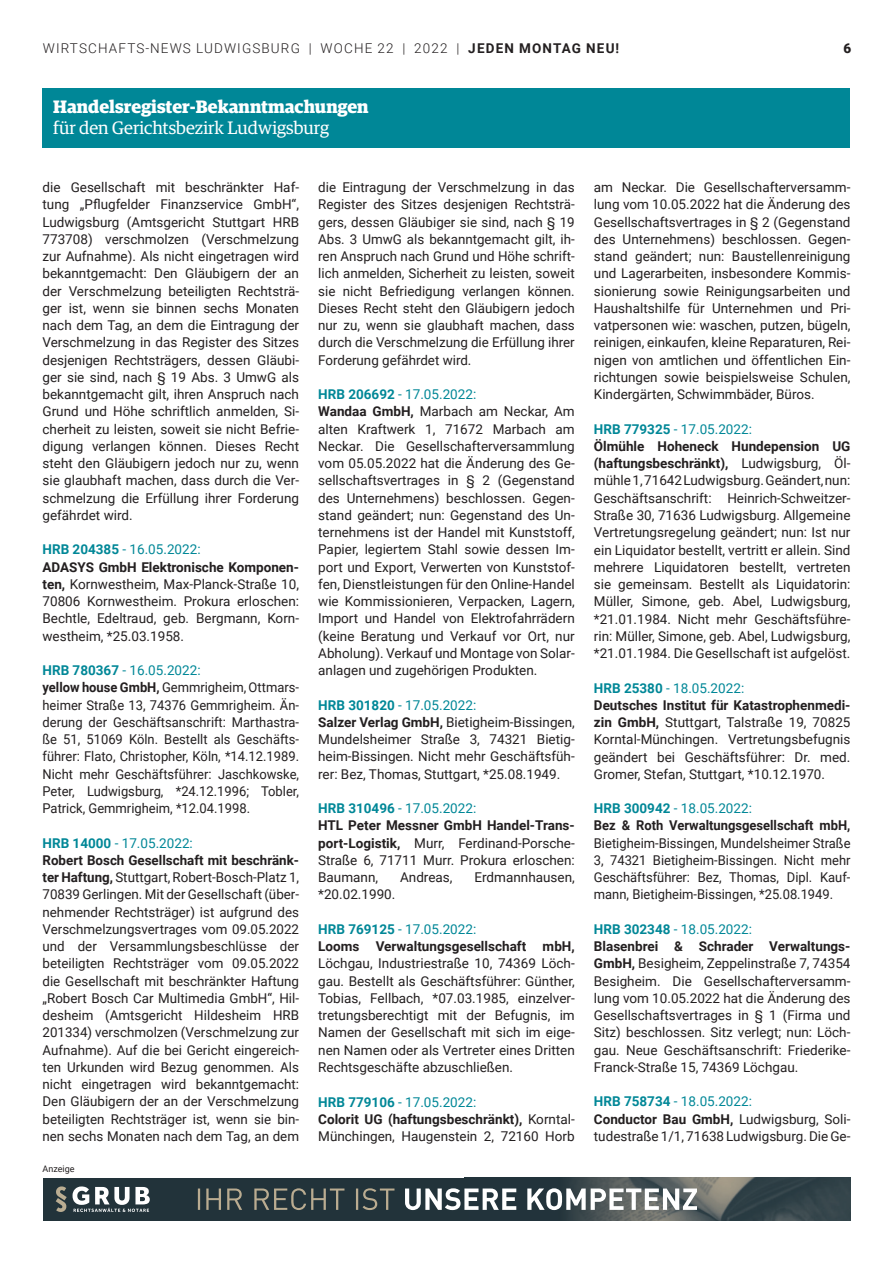
<style>
.page{position:relative;width:893px;height:1263px;background:#fff}
.page>*{position:absolute;margin:0;border:0;box-sizing:border-box;transform-origin:0 0}
.t1{font:700 18px "Guardian Egyp";color:#fff}
.t2{font:18px "Guardian Egyp";color:#fff}
.t3{font:13.5px/17.2px "Roboto";color:#231f20}
.t4{font:13.5px/17.2px "Roboto";color:#231f20;scale:.96 1}
.t5{font:300 13.5px "Roboto";letter-spacing:.085em;color:#231f20}
.t6{font:700 13.5px/17px "Roboto";color:#231f20;scale:.96 1}
.t7{font:700 13.5px/17.2px "Roboto";color:#231f20}
.t8{font:900 13.5px "Roboto";color:#231f20}
.t9{font:9px "Roboto";color:#231f20}
.s1{font-weight:700}
.s2{font-weight:700;color:#008797}
.s3{color:#008797}
.s4{font-weight:400;color:#008797}
</style>
<div class="page">
<div style="left:43px;top:88px;width:807px;height:60px;background:#008797"></div>
<div style="left:43px;top:1178px;width:807px;height:42px;background:#22333a"></div>
<img style="left:569px;top:1178px;width:281px;height:42px">
<svg style="left:405px;top:1188px;width:292px;height:22px"></svg>
<svg style="left:198px;top:1188px;width:196px;height:22px"></svg>
<svg style="left:56px;top:1186px;width:11px;height:26px"></svg>
<svg style="left:73px;top:1186px;width:77px;height:26px"></svg>
<p class="t5" style="left:43px;top:38px;width:578px">WIRTSCHAFTS-NEWS LUDWIGSBURG | WOCHE 22 | 2022 | <span class="s1">JEDEN MONTAG NEU!</span></p>
<p class="t8" style="left:843px;top:38px;width:9px">6</p>
<h1 class="t1" style="left:53px;top:93px;width:317px">Handelsregister-Bekanntmachungen</h1>
<h1 class="t2" style="left:53px;top:116px;width:277px">für den Gerichtsbezirk Ludwigsburg</h1>
<p class="t3" style="left:43px;top:178px;width:258px;text-align:justify">die Gesellschaft mit beschränkter Haf&shy;tung „Pflugfelder Finanzservice GmbH“, Ludwigsburg (Amtsgericht Stuttgart HRB 773708) verschmolzen (Verschmelzung zur Aufnahme). Als nicht eingetragen wird bekanntgemacht: Den Gläubigern der an der Verschmelzung beteiligten Rechtsträ&shy;ger ist, wenn sie binnen sechs Monaten nach dem Tag, an dem die Eintragung der Verschmelzung in das Register des Sitzes desjenigen Rechtsträgers, dessen Gläubi&shy;ger sie sind, nach § 19 Abs. 3 UmwG als bekanntgemacht gilt, ihren Anspruch nach Grund und Höhe schriftlich anmelden, Si&shy;cherheit zu leisten, soweit sie nicht Befrie&shy;digung verlangen können. Dieses Recht steht den Gläubigern jedoch nur zu, wenn sie glaubhaft machen, dass durch die Ver&shy;schmelzung die Erfüllung ihrer Forderung gefährdet wird.</p>
<p class="t3" style="left:43px;top:540px;width:258px"><span class="s2">HRB 204385</span> <span class="s3">- 16.05.2022:<br></span><span class="s1">ADASYS GmbH Elektronische Komponen&shy;ten,</span> Kornwestheim, Max-Planck-Straße 10, 70806 Kornwestheim. Prokura erloschen:<br>Bechtle, Edeltraud, geb. Bergmann, Korn&shy;westheim, *25.03.1958.</p>
<p class="t4" style="left:43px;top:661px;width:269px"><span class="s2">HRB 780367</span> <span class="s3">- 16.05.2022:<br></span><span class="s1">yellow house GmbH,</span> Gemmrigheim, Ottmars&shy;heimer Straße 13, 74376 Gemmrigheim. Än&shy;derung der Geschäftsanschrift: Marthastra&shy;ße 51, 51069 Köln. Bestellt als Geschäfts&shy;führer: Flato, Christopher, Köln, *14.12.1989.<br>Nicht mehr Geschäftsführer: Jaschkowske, Peter, Ludwigsburg, *24.12.1996; Tobler, Patrick, Gemmrigheim, *12.04.1998.</p>
<p class="t3" style="left:43px;top:834px;width:258px"><span class="s2">HRB 14000</span> <span class="s3">- 17.05.2022:<br></span><span class="s1">Robert Bosch Gesellschaft mit beschränk&shy;ter Haftung,</span> Stuttgart, Robert-Bosch-Platz 1, 70839 Gerlingen. Mit der Gesellschaft (über&shy;nehmender Rechtsträger) ist aufgrund des Verschmelzungsvertrages vom 09.05.2022 und der Versammlungsbeschlüsse der beteiligten Rechtsträger vom 09.05.2022 die Gesellschaft mit beschränkter Haftung „Robert Bosch Car Multimedia GmbH“, Hil&shy;desheim (Amtsgericht Hildesheim HRB 201334) verschmolzen (Verschmelzung zur Aufnahme). Auf die bei Gericht eingereich&shy;ten Urkunden wird Bezug genommen. Als nicht eingetragen wird bekanntgemacht:<br>Den Gläubigern der an der Verschmelzung beteiligten Rechtsträger ist, wenn sie bin&shy;nen sechs Monaten nach dem Tag, an dem</p>
<p class="t9" style="left:43px;top:1162px;width:34px">Anzeige</p>
<p class="t3" style="left:318px;top:178px;width:258px;text-align:justify">die Eintragung der Verschmelzung in das Register des Sitzes desjenigen Rechtsträ&shy;gers, dessen Gläubiger sie sind, nach § 19<br>Abs. 3 UmwG als bekanntgemacht gilt, ih&shy;ren Anspruch nach Grund und Höhe schrift&shy;lich anmelden, Sicherheit zu leisten, soweit sie nicht Befriedigung verlangen können.<br>Dieses Recht steht den Gläubigern jedoch nur zu, wenn sie glaubhaft machen, dass durch die Verschmelzung die Erfüllung ihrer Forderung gefährdet wird.</p>
<p class="t3" style="left:318px;top:385px;width:258px"><span class="s2">HRB 206692</span> <span class="s3">- 17.05.2022:<br></span><span class="s1">Wandaa GmbH,</span> Marbach am Neckar, Am alten Kraftwerk 1, 71672 Marbach am Neckar. Die Gesellschafterversammlung vom 05.05.2022 hat die Änderung des Ge&shy;sellschaftsvertrages in § 2 (Gegenstand des Unternehmens) beschlossen. Gegen&shy;stand geändert; nun: Gegenstand des Un&shy;ternehmens ist der Handel mit Kunststoff, Papier, legiertem Stahl sowie dessen Im&shy;port und Export, Verwerten von Kunststof&shy;fen, Dienstleistungen für den Online-Handel wie Kommissionieren, Verpacken, Lagern, Import und Handel von Elektrofahrrädern (keine Beratung und Verkauf vor Ort, nur Abholung). Verkauf und Montage von Solar&shy;anlagen und zugehörigen Produkten.</p>
<p class="t3" style="left:318px;top:696px;width:258px"><span class="s2">HRB 301820</span> <span class="s3">- 17.05.2022:<br></span><span class="s1">Salzer Verlag GmbH,</span> Bietigheim-Bissingen, Mundelsheimer Straße 3, 74321 Bietig&shy;heim-Bissingen. Nicht mehr Geschäftsfüh&shy;rer: Bez, Thomas, Stuttgart, *25.08.1949.</p>
<p class="t3" style="left:318px;top:799px;width:258px"><span class="s2">HRB 310496</span> <span class="s3">- 17.05.2022:<br></span><span class="s1">HTL Peter Messner GmbH Handel-Trans&shy;port-Logistik,</span> Murr, Ferdinand-Porsche-<br>Straße 6, 71711 Murr. Prokura erloschen:<br>Baumann,</p>
<p class="t3" style="left:400px;top:868px;width:54px">Andreas,</p>
<p class="t3" style="left:474px;top:868px;width:102px">Erdmannhausen,</p>
<p class="t3" style="left:318px;top:885px;width:79px">*20.02.1990.</p>
<p class="t7" style="left:318px;top:920px;width:258px"><span class="s3">HRB 769125</span> <span class="s4">- 17.05.2022:<br></span>Looms Verwaltungsgesellschaft mbH,</p>
<p class="t3" style="left:318px;top:954px;width:258px;text-align:justify">Löchgau, Industriestraße 10, 74369 Löch&shy;gau. Bestellt als Geschäftsführer: Günther, Tobias, Fellbach, *07.03.1985, einzelver&shy;tretungsberechtigt mit der Befugnis, im Namen der Gesellschaft mit sich im eige&shy;nen Namen oder als Vertreter eines Dritten Rechtsgeschäfte abzuschließen.</p>
<p class="t3" style="left:318px;top:1092px;width:258px"><span class="s2">HRB 779106</span> <span class="s3">- 17.05.2022:<br></span><span class="s1">Colorit UG (haftungsbeschränkt),</span> Korntal-<br>Münchingen, Haugenstein 2, 72160 Horb</p>
<p class="t3" style="left:594px;top:178px;width:258px;text-align:justify">am Neckar. Die Gesellschafterversamm&shy;lung vom 10.05.2022 hat die Änderung des Gesellschaftsvertrages in § 2 (Gegenstand des Unternehmens) beschlossen. Gegen&shy;stand geändert; nun: Baustellenreinigung und Lagerarbeiten, insbesondere Kommis&shy;sionierung sowie Reinigungsarbeiten und Haushaltshilfe für Unternehmen und Pri&shy;vatpersonen wie: waschen, putzen, bügeln, reinigen, einkaufen, kleine Reparaturen, Rei&shy;nigen von amtlichen und öffentlichen Ein&shy;richtungen sowie beispielsweise Schulen, Kindergärten, Schwimmbäder, Büros.</p>
<p class="t3" style="left:594px;top:420px;width:258px"><span class="s2">HRB 779325</span> <span class="s3">- 17.05.2022:<br></span><span class="s1">Ölmühle Hoheneck Hundepension UG (haftungsbeschränkt),</span> Ludwigsburg, Öl&shy;mühle 1, 71642 Ludwigsburg. Geändert, nun:<br>Geschäftsanschrift: Heinrich-Schweitzer-Straße 30, 71636 Ludwigsburg. Allgemeine Vertretungsregelung geändert; nun: Ist nur ein Liquidator bestellt, vertritt er allein. Sind mehrere Liquidatoren bestellt, vertreten sie gemeinsam. Bestellt als Liquidatorin:<br>Müller, Simone, geb. Abel, Ludwigsburg, *21.01.1984. Nicht mehr Geschäftsführe&shy;rin: Müller, Simone, geb. Abel, Ludwigsburg, *21.01.1984. Die Gesellschaft ist aufgelöst.</p>
<p class="t3" style="left:594px;top:679px;width:258px"><span class="s2">HRB 25380</span> <span class="s3">- 18.05.2022:<br></span><span class="s1">Deutsches Institut für Katastrophenmedi&shy;zin GmbH,</span> Stuttgart, Talstraße 19, 70825<br>Korntal-Münchingen. Vertretungsbefugnis geändert bei Geschäftsführer: Dr. med.<br>Gromer, Stefan, Stuttgart, *10.12.1970.</p>
<p class="t6" style="left:594px;top:799px;width:269px"><span class="s3">HRB 300942</span> <span class="s4">- 18.05.2022:<br></span>Bez &amp; Roth Verwaltungsgesellschaft mbH,</p>
<p class="t4" style="left:594px;top:834px;width:269px;text-align:justify">Bietigheim-Bissingen, Mundelsheimer Straße 3, 74321 Bietigheim-Bissingen. Nicht mehr Geschäftsführer: Bez, Thomas, Dipl. Kauf&shy;mann, Bietigheim-Bissingen, *25.08.1949.</p>
<p class="t3" style="left:594px;top:920px;width:258px"><span class="s2">HRB 302348</span> <span class="s3">- 18.05.2022:<br></span><span class="s1">Blasenbrei &amp; Schrader Verwaltungs-GmbH,</span> Besigheim, Zeppelinstraße 7, 74354<br>Besigheim. Die Gesellschafterversamm&shy;lung vom 10.05.2022 hat die Änderung des Gesellschaftsvertrages in § 1 (Firma und Sitz) beschlossen. Sitz verlegt; nun: Löch&shy;gau. Neue Geschäftsanschrift: Friederike-Franck-Straße 15, 74369 Löchgau.</p>
<p class="t3" style="left:594px;top:1092px;width:258px"><span class="s2">HRB 758734</span> <span class="s3">- 18.05.2022:<br></span><span class="s1">Conductor Bau GmbH,</span> Ludwigsburg, Soli&shy;tudestraße 1/1, 71638 Ludwigsburg. Die Ge-</p>
</div>
